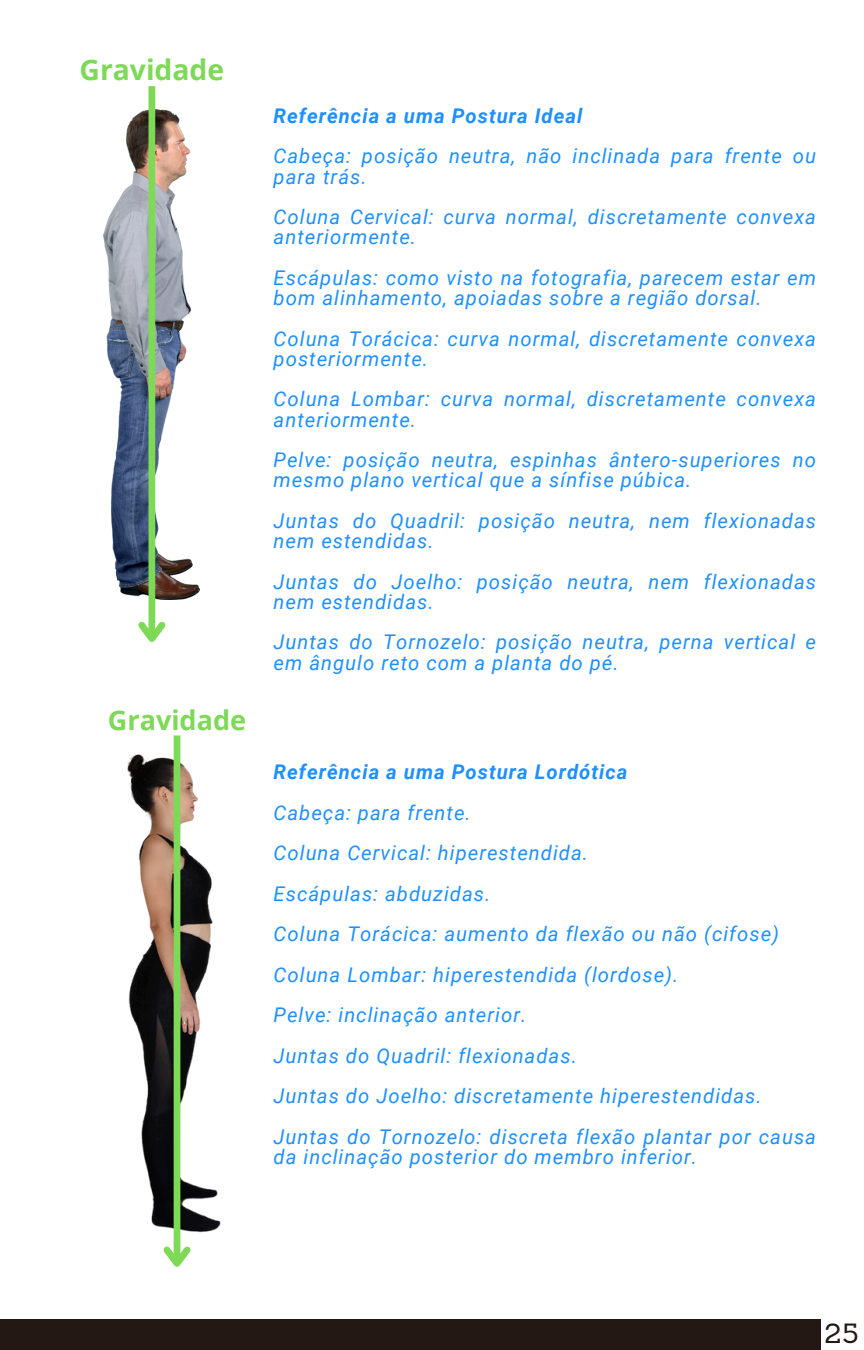
<style>
.page{position:relative;width:864px;height:1350px;background:#fff}
.page>*{position:absolute;margin:0;border:0;box-sizing:border-box;transform-origin:0 0}
.t1{font:700 28.35px "Open Sans";color:#7ed957}
.t2{font:700 27px "Open Sans";color:#7ed957}
.t3{font:27px "Sanchez";color:#231813}
.t4{font:italic 20.25px/20.2px "Roboto";letter-spacing:.05em;color:#1e90ff}
.t5{font:italic 700 20.25px "Roboto";letter-spacing:.05em;color:#1e90ff}
</style>
<div class="page">
<img style="left:103px;top:110px;width:97px;height:489px">
<div style="left:149px;top:86px;width:6px;height:553px;background:#7ed957"></div>
<svg style="left:138px;top:616px;width:28px;height:26px"></svg>
<img style="left:127px;top:746px;width:94px;height:494px">
<div style="left:174px;top:735px;width:6px;height:528px;background:#7ed957"></div>
<svg style="left:163px;top:1241px;width:28px;height:26px"></svg>
<div style="left:0;top:1319px;width:821px;height:31px;background:#231813"></div>
<h1 class="t1" style="left:80px;top:50px;width:146px">Gravidade</h1>
<h2 class="t2" style="left:108px;top:701px;width:140px">Gravidade</h2>
<p class="t5" style="left:274px;top:104px;width:310px">Referência a uma Postura Ideal</p>
<p class="t4" style="left:274px;top:146px;width:544px">Cabeça: posição neutra, não inclinada para frente ou para trás.</p>
<p class="t4" style="left:274px;top:207px;width:544px">Coluna Cervical: curva normal, discretamente convexa anteriormente.</p>
<p class="t4" style="left:274px;top:268px;width:544px">Escápulas: como visto na fotografia, parecem estar em bom alinhamento, apoiadas sobre a região dorsal.</p>
<p class="t4" style="left:274px;top:329px;width:544px">Coluna Torácica: curva normal, discretamente convexa posteriormente.</p>
<p class="t4" style="left:274px;top:389px;width:544px">Coluna Lombar: curva normal, discretamente convexa anteriormente.</p>
<p class="t4" style="left:274px;top:450px;width:544px">Pelve: posição neutra, espinhas ântero-superiores no mesmo plano vertical que a sínfise púbica.</p>
<p class="t4" style="left:274px;top:511px;width:544px">Juntas do Quadril: posição neutra, nem flexionadas nem estendidas.</p>
<p class="t4" style="left:274px;top:572px;width:544px">Juntas do Joelho: posição neutra, nem flexionadas nem estendidas.</p>
<p class="t4" style="left:274px;top:632px;width:544px">Juntas do Tornozelo: posição neutra, perna vertical e em ângulo reto com a planta do pé.</p>
<p class="t5" style="left:274px;top:761px;width:355px">Referência a uma Postura Lordótica</p>
<p class="t4" style="left:274px;top:793px;width:544px;line-height:40.5px">Cabeça: para frente.<br>Coluna Cervical: hiperestendida.<br>Escápulas: abduzidas.<br>Coluna Torácica: aumento da flexão ou não (cifose)<br>Coluna Lombar: hiperestendida (lordose).<br>Pelve: inclinação anterior.<br>Juntas do Quadril: flexionadas.<br>Juntas do Joelho: discretamente hiperestendidas.<br>Juntas do Tornozelo: discreta flexão plantar por causa</p>
<p class="t4" style="left:274px;top:1147px;width:425px">da inclinação posterior do membro inferior.</p>
<h2 class="t3" style="left:825px;top:1316px;width:35px">25</h2>
</div>
